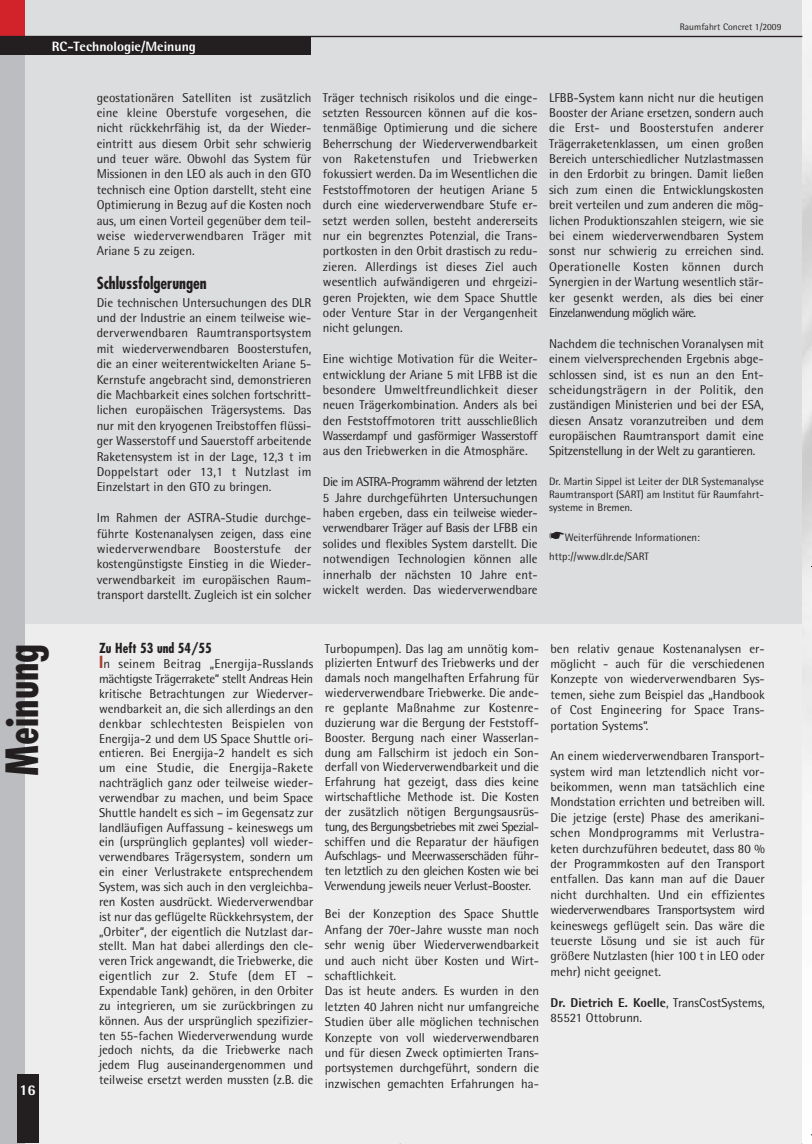
<style>
.page{position:relative;width:812px;height:1144px;background:#fff}
.page>*{position:absolute;margin:0;border:0;box-sizing:border-box;transform-origin:0 0}
.t1{font:700 condensed 43.2px "Futura";color:#231f20}
.t2{font:700 condensed 16.2px "Futura";color:#231f20}
.t3{font:800 14.85px "AT Rotis Semi Sans";color:#fff}
.t4{font:800 13.5px "AT Rotis Semi Sans";color:#fff}
.t5{font:700 condensed 13.5px "Futura";color:#231f20}
.t6{font:12.9px/15.5px "AT Rotis Semi Sans";color:#231f20;text-align:justify}
.t7{font:10.8px/12.9px "AT Rotis Semi Sans";color:#231f20;text-align:justify}
.t8{font:9.45px "AT Rotis Semi Sans";color:#231f20}
.s1{font-family:"Futura";font-weight:700;font-stretch:condensed;font-size:16.2px;color:#a74232}
.s2{font-weight:800}
</style>
<div class="page">
<div style="left:0;top:621px;width:802px;height:523px;background:#ededee"></div>
<div style="left:0;top:0;width:802px;height:623px;background:#dcddde"></div>
<div style="left:0;top:0;width:25px;height:1144px;background:#bbbdc0"></div>
<div style="left:0;top:0;width:25px;height:39px;background:#d2232a"></div>
<hr style="left:0;top:36px;width:802px;height:1px;background:#231f20">
<div style="left:0;top:36px;width:310px;height:19px;background:#231f20"></div>
<div style="left:17px;top:1074px;width:21px;height:68px;background:#231f20"></div>
<p class="t4" style="left:52px;top:42px;width:146px">RC-Technologie/Meinung</p>
<p class="t6" style="left:97px;top:91px;width:216px">geostationären Satelliten ist zusätzlich eine kleine Oberstufe vorgesehen, die nicht rückkehrfähig ist, da der Wieder - eintritt aus diesem Orbit sehr schwierig und teuer wäre. Obwohl das System für Missionen in den LEO als auch in den GTO technisch eine Option darstellt, steht eine Optimierung in Bezug auf die Kosten noch aus, um einen Vorteil gegenüber dem teil&shy;weise wiederverwendbaren Träger mit Ariane 5 zu zeigen.</p>
<p class="t2" style="left:97px;top:276px;width:112px">Schlussfolgerungen</p>
<p class="t6" style="left:97px;top:296px;width:216px">Die technischen Untersuchungen des DLR und der Industrie an einem teilweise wie&shy;derverwendbaren Raumtransportsystem mit wiederverwendbaren Boosterstufen, die an einer weiterentwickelten Ariane 5- Kernstufe angebracht sind, demonstrieren die Machbarkeit eines solchen fortschritt&shy;lichen europäischen Trägersystems. Das nur mit den kryogenen Treibstoffen flüssi&shy;ger Wasserstoff und Sauerstoff arbeitende Raketensystem ist in der Lage, 12,3 t im Doppelstart oder 13,1 t Nutzlast im Einzelstart in den GTO zu bringen.</p>
<p class="t6" style="left:97px;top:511px;width:216px">Im Rahmen der ASTRA-Studie durchge&shy;führte Kostenanalysen zeigen, dass eine wiederverwendbare Boosterstufe der kosten günstigste Einstieg in die Wieder - verwendbarkeit im europäischen Raum&shy;transport darstellt. Zugleich ist ein solcher</p>
<p class="t8" style="left:680px;top:23px;width:103px">Raumfahrt Concret 1/2009</p>
<p class="t6" style="left:323px;top:91px;width:216px">Träger technisch risikolos und die einge&shy;setzten Ressourcen können auf die kos - ten mäßige Optimierung und die sichere Beherrschung der Wiederverwendbarkeit von Raketenstufen und Triebwerken fokussiert werden. Da im Wesentlichen die Feststoffmotoren der heutigen Ariane 5 durch eine wiederverwendbare Stufe er - setzt werden sollen, besteht andererseits nur ein begrenztes Potenzial, die Trans - portkosten in den Orbit drastisch zu redu&shy;zieren. Allerdings ist dieses Ziel auch wesentlich aufwändigeren und ehrgeizi&shy;geren Projekten, wie dem Space Shuttle oder Venture Star in der Vergangenheit nicht gelungen.</p>
<p class="t6" style="left:323px;top:352px;width:216px">Eine wichtige Motivation für die Weiter - entwicklung der Ariane 5 mit LFBB ist die besondere Umweltfreundlichkeit dieser neuen Trägerkombination. Anders als bei den Feststoffmotoren tritt ausschließlich Wasserdampf und gasförmiger Wasserstoff aus den Triebwerken in die Atmosphäre.</p>
<p class="t6" style="left:323px;top:475px;width:216px">Die im ASTRA-Programm während der letzten 5 Jahre durchgeführten Untersuchungen haben ergeben, dass ein teilweise wieder&shy;verwendbarer Träger auf Basis der LFBB ein solides und flexibles System darstellt. Die notwendigen Technologien können alle innerhalb der nächsten 10 Jahre ent&shy;wickelt werden. Das wiederverwendbare</p>
<p class="t6" style="left:549px;top:91px;width:216px">LFBB-System kann nicht nur die heutigen Booster der Ariane ersetzen, sondern auch die Erst- und Boosterstufen anderer Trägerraketenklassen, um einen großen Bereich unterschiedlicher Nutzlastmassen in den Erdorbit zu bringen. Damit ließen sich zum einen die Ent wick lungs kosten breit verteilen und zum anderen die mög&shy;lichen Produktionszahlen steigern, wie sie bei einem wiederverwendbaren System sonst nur schwierig zu erreichen sind.<br>Operationelle Kosten können durch Synergien in der Wartung wesentlich stär&shy;ker gesenkt werden, als dies bei einer Einzelanwendung möglich wäre.</p>
<p class="t6" style="left:549px;top:337px;width:216px">Nachdem die technischen Voranalysen mit einem vielversprechenden Ergebnis abge&shy;schlossen sind, ist es nun an den Ent - scheidungsträgern in der Politik, den zuständigen Ministerien und bei der ESA, diesen Ansatz voranzutreiben und dem europäischen Raumtransport damit eine Spitzenstellung in der Welt zu garantieren.</p>
<p class="t7" style="left:549px;top:476px;width:216px">Dr. Martin Sippel ist Leiter der DLR System analyse Raumtransport (SART) am Institut für Raumfahrt - systeme in Bremen.</p>
<p class="t7" style="left:549px;top:529px;width:152px;line-height:19px">☛Weiterführende Informationen: http://www.dlr.de/SART</p>
<h1 class="t1" style="left:3px;top:776px;width:133px;rotate:-90deg">Meinung</h1>
<p class="t3" style="left:19px;top:1085px;width:18px">16</p>
<p class="t5" style="left:99px;top:642px;width:114px">Zu Heft 53 und 54/55</p>
<p class="t6" style="left:99px;top:658px;width:216px;line-height:14.9px"><span class="s1">I</span>n seinem Beitrag „Energija-Russlands mächtigste Trägerrakete“ stellt Andreas Hein kritische Betrachtungen zur Wieder ver - wendbarkeit an, die sich allerdings an den denkbar schlechtesten Beispielen von Energija-2 und dem US Space Shuttle ori&shy;entieren. Bei Energija-2 handelt es sich um eine Studie, die Energija-Rakete nachträglich ganz oder teilweise wieder&shy;verwendbar zu machen, und beim Space Shuttle handelt es sich – im Gegensatz zur landläufigen Auffassung - keineswegs um ein (ursprünglich geplantes) voll wieder&shy;verwendbares Trägersystem, sondern um ein einer Verlustrakete entsprechendem System, was sich auch in den vergleichba&shy;ren Kosten ausdrückt. Wiederverwendbar ist nur das geflügelte Rückkehrsystem, der „Orbiter“, der eigentlich die Nutzlast dar&shy;stellt. Man hat dabei allerdings den cle&shy;veren Trick angewandt, die Triebwerke, die eigentlich zur 2. Stufe (dem ET – Expendable Tank) gehören, in den Orbiter zu integrieren, um sie zurückbringen zu können. Aus der ursprünglich spezifizier&shy;ten 55-fachen Wiederverwendung wurde jedoch nichts, da die Triebwerke nach jedem Flug auseinandergenommen und teilweise ersetzt werden mussten (z.B. die</p>
<p class="t6" style="left:325px;top:642px;width:216px;line-height:14.9px">Turbopumpen). Das lag am unnötig kom - pli zierten Entwurf des Triebwerks und der damals noch mangelhaften Erfahrung für wiederverwendbare Triebwerke. Die ande&shy;re geplante Maßnahme zur Kostenre - duzierung war die Bergung der Feststoff-Booster. Bergung nach einer Wasserlan - dung am Fallschirm ist jedoch ein Son - derfall von Wiederverwendbarkeit und die Erfahrung hat gezeigt, dass dies keine wirtschaftliche Methode ist. Die Kosten der zusätzlich nötigen Bergungs aus rüs - tung, des Bergungsbetriebes mit zwei Spezial&shy;schiffen und die Reparatur der häufigen Aufschlags- und Meer wasserschäden führ - ten letztlich zu den gleichen Kosten wie bei Verwendung jeweils neuer Verlust-Booster.</p>
<p class="t6" style="left:325px;top:908px;width:216px;text-align:left">Bei der Konzeption des Space Shuttle Anfang der 70er-Jahre wusste man noch sehr wenig über Wiederverwendbarkeit und auch nicht über Kosten und Wirt - schaftlichkeit.<br>Das ist heute anders. Es wurden in den letzten 40 Jahren nicht nur umfangreiche Studien über alle möglichen technischen Konzepte von voll wiederverwendbaren und für diesen Zweck optimierten Trans - portsystemen durchgeführt, sondern die inzwischen gemachten Erfahrungen ha -</p>
<p class="t6" style="left:550px;top:642px;width:216px">ben relativ genaue Kostenanalysen er - möglicht - auch für die verschiedenen Kon zep te von wiederverwendbaren Sys - temen, siehe zum Beispiel das „Hand book of Cost Engineering for Space Trans - portation Systems“.</p>
<p class="t6" style="left:550px;top:749px;width:216px">An einem wiederverwendbaren Transport - system wird man letztendlich nicht vor&shy;beikommen, wenn man tatsächlich eine Mondstation errichten und betreiben will.<br>Die jetzige (erste) Phase des amerikani&shy;schen Mondprogramms mit Verlust ra - keten durchzuführen bedeutet, dass 80 % der Programmkosten auf den Transport entfallen. Das kann man auf die Dauer nicht durchhalten. Und ein effizientes wiederverwendbares Transportsystem wird keineswegs geflügelt sein. Das wäre die teuerste Lösung und sie ist auch für größere Nutzlasten (hier 100 t in LEO oder mehr) nicht geeignet.</p>
<p class="t6" style="left:550px;top:996px;width:216px"><span class="s2">Dr. Dietrich E. Koelle</span>, TransCostSystems,<br>85521 Ottobrunn.</p>
</div>
